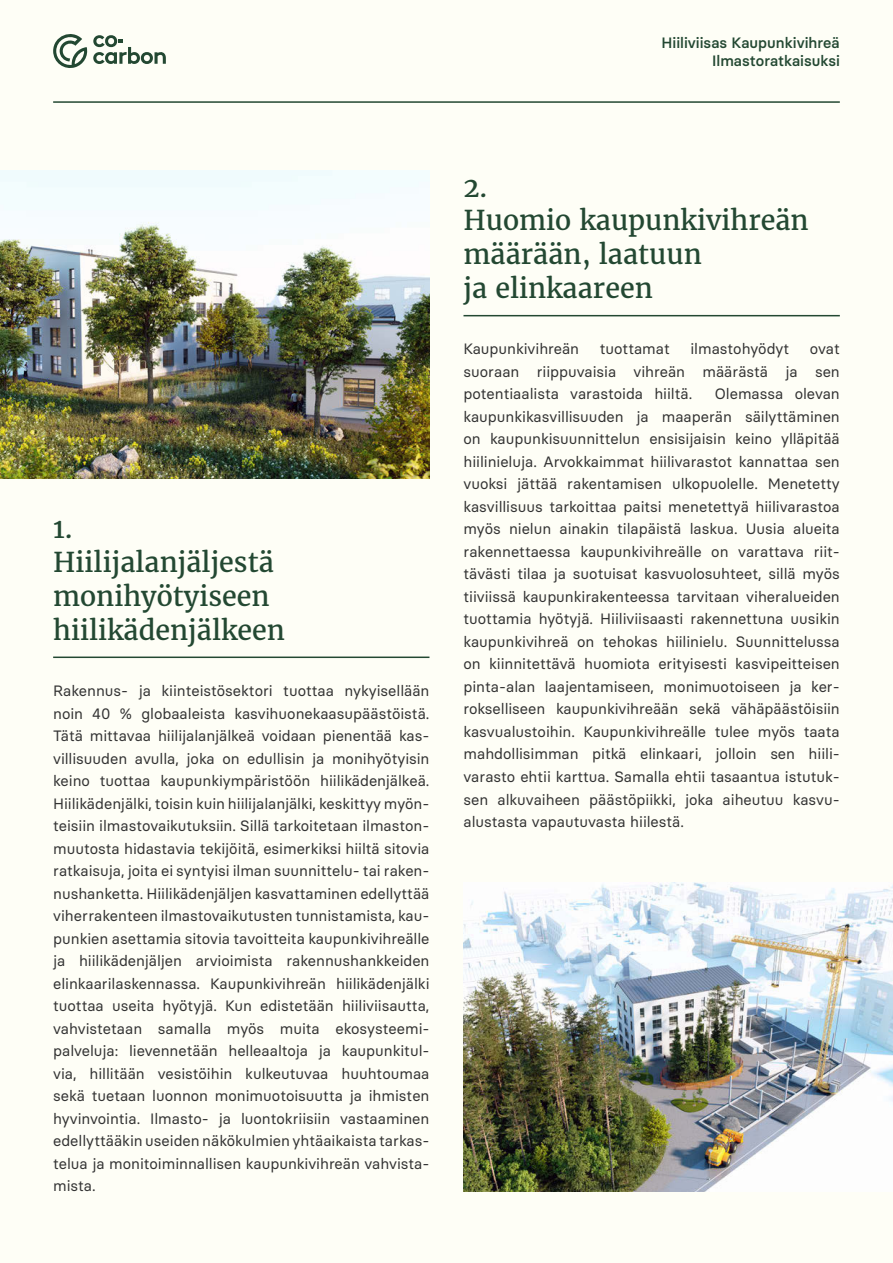
<style>
.page{position:relative;width:893px;height:1263px;background:#fefef6}
.page>*{position:absolute;margin:0;border:0;box-sizing:border-box;transform-origin:0 0}
.Section_Head{font:27px/33.8px "Merriweather";color:#234832}
.Body{font:15px/22.5px "Basier Circle";color:#333;text-align:justify}
.t1{font:500 15px/18px "Basier Circle";letter-spacing:.005em;color:#234832;text-align:right}
</style>
<div class="page">
<svg style="left:53px;top:34px;width:113px;height:34px"></svg>
<hr style="left:53px;top:101px;width:787px;height:2px;background:#234832">
<hr style="left:53px;top:656px;width:376px;height:2px;background:#234832">
<hr style="left:463px;top:315px;width:377px;height:1px;background:#234832">
<img style="left:0;top:170px;width:429px;height:309px">
<img style="left:463px;top:883px;width:430px;height:308px">
<p class="t1" style="left:662px;top:34px;width:180px">Hiiliviisas Kaupunkivihreä<br>Ilmastoratkaisuksi</p>
<p class="Section_Head" style="left:53px;top:511px;width:233px">1.<br>Hiilijalanjäljestä monihyötyiseen hiilikädenjälkeen</p>
<p class="Body" style="left:53px;top:679px;width:378px">Rakennus- ja kiinteistösektori tuottaa nykyisellään noin 40 % globaaleista kasvihuonekaasupäästöistä.<br>Tätä mittavaa hiilijalanjälkeä voidaan pienentää kas&shy;villisuuden avulla, joka on edullisin ja monihyötyisin keino tuottaa kaupunkiympäristöön hiilikädenjälkeä.<br>Hiilikädenjälki, toisin kuin hiilijalanjälki, keskittyy myön&shy;teisiin ilmastovaikutuksiin. Sillä tarkoitetaan ilmaston&shy;muutosta hidastavia tekijöitä, esimerkiksi hiiltä sitovia ratkaisuja, joita ei syntyisi ilman suunnittelu- tai raken&shy;nushanketta. Hiilikädenjäljen kasvattaminen edellyttää viherrakenteen ilmastovaikutusten tunnistamista, kau&shy;punkien asettamia sitovia tavoitteita kaupunkivihreälle ja hiilikädenjäljen arvioimista rakennushankkeiden elinkaarilaskennassa. Kaupunkivihreän hiilikädenjälki tuottaa useita hyötyjä. Kun edistetään hiiliviisautta, vahvistetaan samalla myös muita ekosysteemi&shy;palveluja: lievennetään helleaaltoja ja kaupunkitul&shy;via, hillitään vesistöihin kulkeutuvaa huuhtoumaa sekä tuetaan luonnon monimuotoisuutta ja ihmisten hyvinvointia. Ilmasto- ja luontokriisiin vastaaminen edellyttääkin useiden näkökulmien yhtäaikaista tarkas&shy;telua ja monitoiminnallisen kaupunkivihreän vahvista&shy;mista.</p>
<p class="Section_Head" style="left:463px;top:170px;width:347px">2.<br>Huomio kaupunkivihreän määrään, laatuun<br>ja elinkaareen</p>
<p class="Body" style="left:463px;top:338px;width:117px">Kaupunkivihreän</p>
<p class="Body" style="left:600px;top:338px;width:72px">tuottamat</p>
<p class="Body" style="left:690px;top:338px;width:100px">ilmastohyödyt</p>
<p class="Body" style="left:463px;top:338px;width:378px;text-indent:346px">ovat suoraan riippuvaisia vihreän määrästä ja sen potentiaalista varastoida hiiltä.</p>
<p class="Body" style="left:463px;top:383px;width:378px;text-indent:251px">Olemassa olevan kaupunkikasvillisuuden ja maaperän säilyttäminen on kaupunkisuunnittelun ensisijaisin keino ylläpitää hiilinieluja. Arvokkaimmat hiilivarastot kannattaa sen vuoksi jättää rakentamisen ulkopuolelle. Menetetty kasvillisuus tarkoittaa paitsi menetettyä hiilivarastoa myös nielun ainakin tilapäistä laskua. Uusia alueita rakennettaessa kaupunkivihreälle on varattava riit&shy;tävästi tilaa ja suotuisat kasvuolosuhteet, sillä myös tiiviissä kaupunkirakenteessa tarvitaan viheralueiden tuottamia hyötyjä. Hiiliviisaasti rakennettuna uusikin kaupunkivihreä on tehokas hiilinielu. Suunnittelussa on kiinnitettävä huomiota erityisesti kasvipeitteisen pinta-alan laajentamiseen, monimuotoiseen ja ker&shy;rokselliseen kaupunkivihreään sekä vähäpäästöisiin kasvualustoihin. Kaupunkivihreälle tulee myös taata mahdollisimman pitkä elinkaari, jolloin sen hiili&shy;varasto ehtii karttua. Samalla ehtii tasaantua istutuk&shy;sen alkuvaiheen päästöpiikki, joka aiheutuu kasvu&shy;alustasta vapautuvasta hiilestä.</p>
</div>
